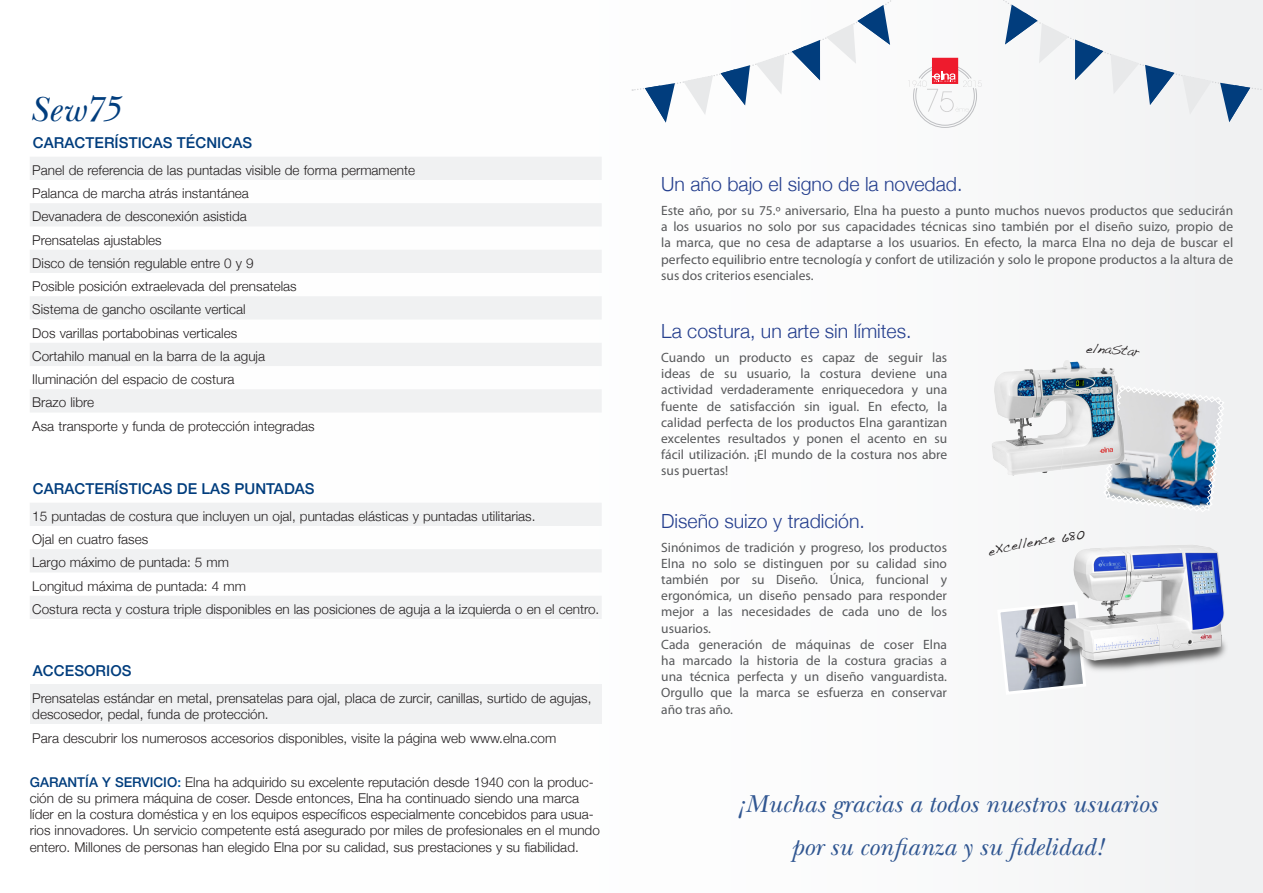
<style>
.page{position:relative;width:1263px;height:893px;background:#fff}
.page>*{position:absolute;margin:0;border:0;box-sizing:border-box;transform-origin:0 0}
.t1{font:italic 36.45px "New Baskerville";color:#013d7d}
.t2{font:italic 25.5px/43.3px "New Baskerville";color:#305691;text-align:center}
.t3{font:300 19.5px "Helvetica Neue";color:#253f8e}
.t4{font:500 15px "Helvetica Neue";letter-spacing:.005em;color:#013d7d}
.t5{font:300 13.5px/23.2px "Helvetica Neue";color:#231f20}
.t6{font:13.5px/16.2px "Myriad Pro";color:#57585a;text-align:justify}
.s1{font-weight:500;color:#013d7d}
.s2{font-weight:500;color:#015dab}
</style>
<div class="page">
<svg style="left:1000px;top:611px;width:70px;height:81px"></svg>
<img style="left:1103px;top:385px;width:121px;height:127px">
<img style="left:1014px;top:519px;width:249px;height:166px">
<img style="left:991px;top:356px;width:141px;height:131px">
<svg style="left:632px;top:0;width:631px;height:128px"></svg>
<svg style="left:30px;top:157px;width:572px;height:255px;fill:#f0f1f2"></svg>
<svg style="left:30px;top:503px;width:572px;height:116px;fill:#f0f1f2"></svg>
<div style="left:30px;top:685px;width:572px;height:39px;background:#f0f1f2"></div>
<div style="left:1014px;top:531px;width:71px;height:25px;background:#f6f7f7"></div>
<svg style="left:1099px;top:344px;width:41px;height:12px"></svg>
<h1 class="t1" style="left:30px;top:88px;width:93px">Sew75</h1>
<p class="t4" style="left:33px;top:131px;width:221px">CARACTERÍSTICAS TÉCNICAS</p>
<p class="t5" style="left:32px;top:158px;width:384px">Panel de referencia de las puntadas visible de forma permamente Palanca de marcha atrás instantánea<br>Devanadera de desconexión asistida<br>Prensatelas ajustables<br>Disco de tensión regulable entre 0 y 9<br>Posible posición extraelevada del prensatelas<br>Sistema de gancho oscilante vertical<br>Dos varillas portabobinas verticales<br>Cortahilo manual en la barra de la aguja<br>Iluminación del espacio de costura<br>Brazo libre<br>Asa transporte y funda de protección integradas</p>
<p class="t4" style="left:33px;top:477px;width:283px">CARACTERÍSTICAS DE LAS PUNTADAS</p>
<p class="t5" style="left:32px;top:504px;width:568px">15 puntadas de costura que incluyen un ojal, puntadas elásticas y puntadas utilitarias.<br>Ojal en cuatro fases<br>Largo máximo de puntada: 5 mm<br>Longitud máxima de puntada: 4 mm<br>Costura recta y costura triple disponibles en las posiciones de aguja a la izquierda o en el centro.</p>
<p class="t4" style="left:33px;top:659px;width:100px">ACCESORIOS</p>
<p class="t5" style="left:32px;top:689px;width:561px;line-height:16.5px">Prensatelas estándar en metal, prensatelas para ojal, placa de zurcir, canillas, surtido de agujas, descosedor, pedal, funda de protección.</p>
<p class="t5" style="left:32px;top:725px;width:525px">Para descubrir los numerosos accesorios disponibles, visite la página web www.elna.com</p>
<p class="t5" style="left:30px;top:773px;width:572px;line-height:16.2px"><span class="s1">GARANTÍA Y SERVICIO</span><span class="s2">:</span> Elna ha adquirido su excelente reputación desde 1940 con la produc&shy;ción de su primera máquina de coser. Desde entonces, Elna ha continuado siendo una marca líder en la costura doméstica y en los equipos específicos especialmente concebidos para usua&shy;rios innovadores. Un servicio competente está asegurado por miles de profesionales en el mundo entero. Millones de personas han elegido Elna por su calidad, sus prestaciones y su fiabilidad.</p>
<h3 class="t3" style="left:661px;top:168px;width:303px">Un año bajo el signo de la novedad.</h3>
<p class="t6" style="left:661px;top:202px;width:573px">Este año, por su 75.º aniversario, Elna ha puesto a punto muchos nuevos productos que seducirán a los usuarios no solo por sus capacidades técnicas sino también por el diseño suizo, propio de la marca, que no cesa de adaptarse a los usuarios. En efecto, la marca Elna no deja de buscar el perfecto equilibrio entre tecnología y confort de utilización y solo le propone productos a la altura de sus dos criterios esenciales.</p>
<h3 class="t3" style="left:661px;top:315px;width:252px">La costura, un arte sin límites.</h3>
<p class="t6" style="left:661px;top:349px;width:287px">Cuando un producto es capaz de seguir las ideas de su usuario, la costura deviene una actividad verdaderamente enriquecedora y una fuente de satisfacción sin igual. En efecto, la calidad perfecta de los productos Elna garantizan excelentes resultados y ponen el acento en su fácil utilización. ¡El mundo de la costura nos abre sus puertas!</p>
<h3 class="t3" style="left:661px;top:505px;width:205px">Diseño suizo y tradición.</h3>
<p class="t6" style="left:661px;top:539px;width:287px;text-align:left">Sinónimos de tradición y progreso, los productos Elna no solo se distinguen por su calidad sino también por su Diseño. Única, funcional y ergonómica, un diseño pensado para responder mejor a las necesidades de cada uno de los usuarios.<br>Cada generación de máquinas de coser Elna ha marcado la historia de la costura gracias a una técnica perfecta y un diseño vanguardista.<br>Orgullo que la marca se esfuerza en conservar año tras año.</p>
<h2 class="t2" style="left:737px;top:782px;width:421px">¡Muchas gracias a todos nuestros usuarios por su confianza y su fidelidad!</h2>
</div>
